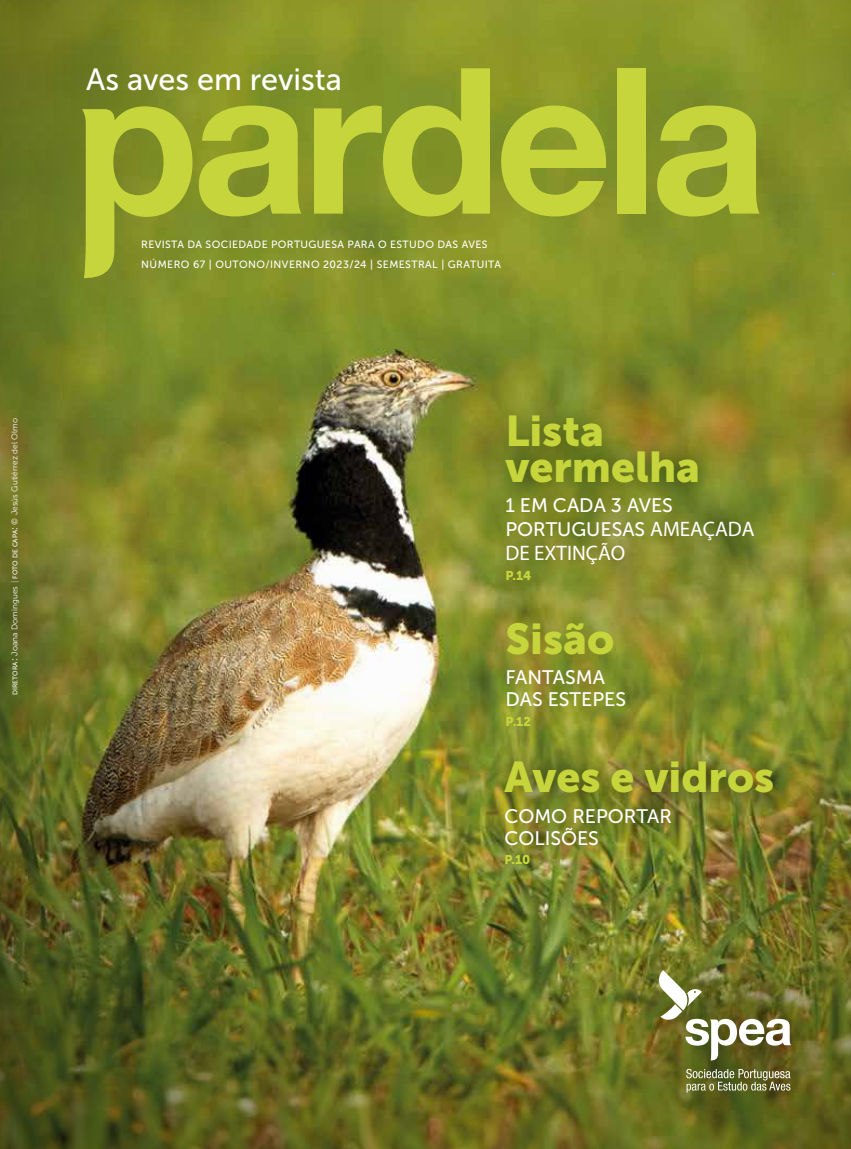
<style>
.page{position:relative;width:851px;height:1149px;background:#fff}
.page>*{position:absolute;margin:0;border:0;box-sizing:border-box;transform-origin:0 0}
.t1{font:42.75px/35.2px "Museo Sans 900";color:#c7d53d}
.t2{font:30.6px "Museo Sans 500";color:#fff}
.t3{font:21px "Myriad Pro";color:#fff}
.t4{font:19.5px/21.8px "Museo Sans 500";color:#fff}
.t5{font:12.75px "Museo Sans 900";color:#c7d53d}
.t6{font:10.5px "Museo Sans 500";letter-spacing:.035em;color:#fff}
.t7{font:8.25px "Museo Sans 300";letter-spacing:.01em;color:#fff}
.s1{font-family:"Museo Sans 500";font-size:6.75px}
.s2{font-family:"Museo Sans 500";font-size:9.75px}
.s3{font-family:"Museo Sans 100"}
.s4{font-family:"Myriad Pro";font-size:21px}
</style>
<div class="page">
<svg style="left:13px;top:1148px;width:22px;height:1px"></svg>
<img style="left:0;top:0;width:850px;height:1148px">
<svg style="left:625px;top:934px;width:202px;height:201px"></svg>
<svg style="left:657px;top:969px;width:133px;height:91px"></svg>
<svg style="left:686px;top:1068px;width:104px;height:24px"></svg>
<svg style="left:82px;top:106px;width:110px;height:172px"></svg>
<svg style="left:199px;top:105px;width:102px;height:111px"></svg>
<svg style="left:314px;top:68px;width:176px;height:148px"></svg>
<svg style="left:501px;top:105px;width:107px;height:111px"></svg>
<div style="left:616px;top:68px;width:29px;height:145px;background:#c7d53d"></div>
<svg style="left:657px;top:105px;width:102px;height:111px"></svg>
<img style="left:475px;top:379px;width:318px;height:237px">
<img style="left:474px;top:725px;width:344px;height:211px">
<p class="t7" style="left:10px;top:695px;width:279px;rotate:-90deg"><span class="s1">DIRETORA</span><span class="s2">:</span> Joana Domingues <span class="s3">|</span> <span class="s1">FOTO DE CAPA</span><span class="s2">:</span> © Jesús Gutiérrez del Olmo</p>
<h2 class="t2" style="left:86px;top:63px;width:257px">As aves em revista</h2>
<p class="t6" style="left:141px;top:239px;width:347px">REVISTA DA SOCIEDADE PORTUGUESA PARA O ESTUDO DAS AVES</p>
<p class="t6" style="left:141px;top:258px;width:361px">NÚMERO 67 | OUTONO/INVERNO 2023/24 | SEMESTRAL | GRATUITA</p>
<h1 class="t1" style="left:505px;top:413px;width:196px">Lista vermelha</h1>
<h3 class="t4" style="left:505px;top:493px;width:251px;line-height:24px">1 EM CADA 3 AVES<br>PORTUGUESAS <span class="s4">AMEAÇADA</span></h3>
<h3 class="t3" style="left:505px;top:540px;width:121px">DE EXTINÇÃO</h3>
<p class="t5" style="left:505px;top:568px;width:28px">P.14</p>
<h1 class="t1" style="left:505px;top:620px;width:110px">Sisão</h1>
<h3 class="t4" style="left:505px;top:666px;width:122px">FANTASMA<br>DAS ESTEPES</h3>
<p class="t5" style="left:505px;top:713px;width:27px">P.12</p>
<h1 class="t1" style="left:504px;top:759px;width:271px">Aves e vidros</h1>
<h3 class="t4" style="left:504px;top:805px;width:169px">COMO REPORTAR<br>COLISÕES</h3>
<p class="t5" style="left:504px;top:852px;width:28px">P.10</p>
</div>
